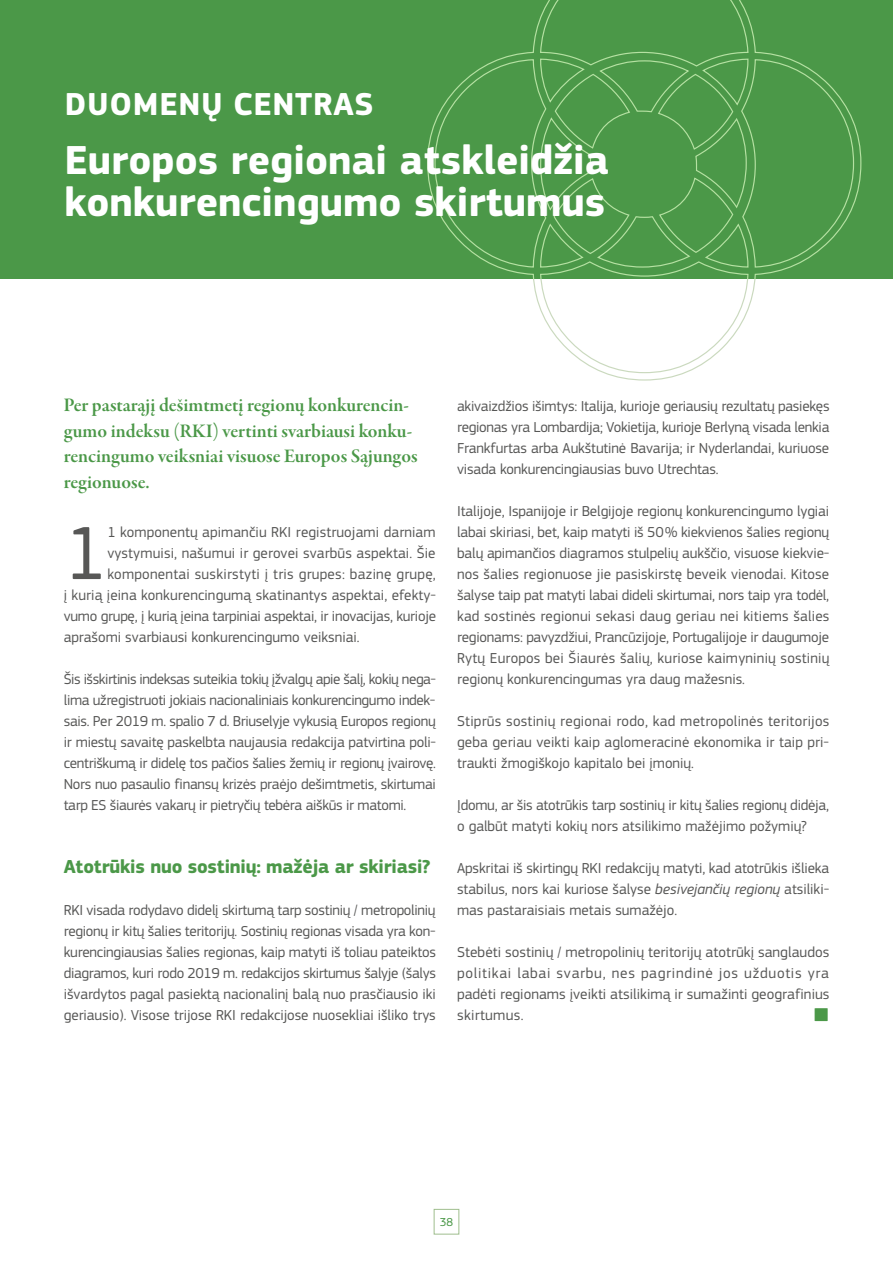
<style>
.page{position:relative;width:893px;height:1263px;background:#fff}
.page>*{position:absolute;margin:0;border:0;box-sizing:border-box;transform-origin:0 0}
.t1{font:78.3px "EC Square Sans Pro";color:#575756}
.t2{font:700 42px/42px "EC Square Sans Pro";color:#fff}
.t3{font:700 33px "EC Square Sans Pro";letter-spacing:.02em;color:#fff}
.t4{font:19.5px/25.5px "Garamond Premr Pro Smbd Subh";color:#4b9848}
.t5{font:700 19.5px "EC Square Sans Pro";letter-spacing:-.01em;color:#4b9848}
.t6{font:15px/21px "EC Square Sans Pro";color:#575756;text-align:justify}
.t7{font:15px "EC Square Sans Pro";letter-spacing:.02em;color:#575756}
.t8{font:12px "EC Square Sans Pro";color:#4b9848}
.s1{font-style:italic}
</style>
<div class="page">
<div style="left:434px;top:1209px;width:25px;height:25px;border:1px solid #9fbe8e"></div>
<div style="left:0;top:0;width:893px;height:279px;background:#4b9848"></div>
<svg style="left:427px;top:0;width:435px;height:381px"></svg>
<h3 class="t3" style="left:65px;top:84px;width:310px">DUOMENŲ CENTRAS</h3>
<h2 class="t2" style="left:65px;top:141px;width:546px">Europos regionai atskleidžia konkurencingumo skirtumus</h2>
<h3 class="t4" style="left:64px;top:393px;width:355px">Per pastarąjį dešimtmetį regionų konkurencin&shy;gumo indeksu (RKI) vertinti svarbiausi konku&shy;rencingumo veiksniai visuose Europos Sąjungos regionuose.</h3>
<h1 class="t1" style="left:64px;top:508px;width:45px">1</h1>
<p class="t6" style="left:107px;top:522px;width:330px">1 komponentų apimančiu RKI registruojami darniam</p>
<p class="t6" style="left:107px;top:543px;width:330px">vystymuisi, našumui ir gerovei svarbūs aspektai. Šie</p>
<p class="t7" style="left:107px;top:565px;width:330px">komponentai suskirstyti į tris grupes: bazinę grupę,</p>
<p class="t6" style="left:64px;top:585px;width:374px">į kurią įeina konkurencingumą skatinantys aspektai, efekty-</p>
<p class="t6" style="left:64px;top:606px;width:374px">vumo grupę, į kurią įeina tarpiniai aspektai, ir inovacijas, kurioje</p>
<p class="t6" style="left:64px;top:627px;width:297px">aprašomi svarbiausi konkurencingumo veiksniai.</p>
<p class="t6" style="left:64px;top:669px;width:374px">Šis išskirtinis indeksas suteikia tokių įžvalgų apie šalį, kokių nega&shy;lima užregistruoti jokiais nacionaliniais konkurencingumo indek&shy;sais. Per 2019 m. spalio 7 d. Briuselyje vykusią Europos regionų ir miestų savaitę paskelbta naujausia redakcija patvirtina poli&shy;centriškumą ir didelę tos pačios šalies žemių ir regionų įvairovę.<br>Nors nuo pasaulio finansų krizės praėjo dešimtmetis, skirtumai tarp ES šiaurės vakarų ir pietryčių tebėra aiškūs ir matomi.</p>
<h3 class="t5" style="left:64px;top:855px;width:368px">Atotrūkis nuo sostinių: mažėja ar skiriasi?</h3>
<p class="t6" style="left:64px;top:900px;width:374px">RKI visada rodydavo didelį skirtumą tarp sostinių / metropolinių regionų ir kitų šalies teritorijų. Sostinių regionas visada yra kon&shy;kurencingiausias šalies regionas, kaip matyti iš toliau pateiktos diagramos, kuri rodo 2019 m. redakcijos skirtumus šalyje (šalys išvardytos pagal pasiektą nacionalinį balą nuo prasčiausio iki geriausio). Visose trijose RKI redakcijose nuosekliai išliko trys</p>
<p class="t6" style="left:457px;top:396px;width:374px">akivaizdžios išimtys: Italija, kurioje geriausių rezultatų pasiekęs regionas yra Lombardija; Vokietija, kurioje Berlyną visada lenkia Frankfurtas arba Aukštutinė Bavarija; ir Nyderlandai, kuriuose visada konkurencingiausias buvo Utrechtas.</p>
<p class="t6" style="left:457px;top:501px;width:374px">Italijoje, Ispanijoje ir Belgijoje regionų konkurencingumo lygiai labai skiriasi, bet, kaip matyti iš 50% kiekvienos šalies regionų balų apimančios diagramos stulpelių aukščio, visuose kiekvie&shy;nos šalies regionuose jie pasiskirstę beveik vienodai. Kitose šalyse taip pat matyti labai dideli skirtumai, nors taip yra todėl, kad sostinės regionui sekasi daug geriau nei kitiems šalies regionams: pavyzdžiui, Prancūzijoje, Portugalijoje ir daugumoje Rytų Europos bei Šiaurės šalių, kuriose kaimyninių sostinių regionų konkurencingumas yra daug mažesnis.</p>
<p class="t6" style="left:457px;top:711px;width:374px">Stiprūs sostinių regionai rodo, kad metropolinės teritorijos geba geriau veikti kaip aglomeracinė ekonomika ir taip pri&shy;traukti žmogiškojo kapitalo bei įmonių.</p>
<p class="t6" style="left:457px;top:795px;width:373px">Įdomu, ar šis atotrūkis tarp sostinių ir kitų šalies regionų didėja, o galbūt matyti kokių nors atsilikimo mažėjimo požymių?</p>
<p class="t6" style="left:457px;top:858px;width:374px">Apskritai iš skirtingų RKI redakcijų matyti, kad atotrūkis išlieka stabilus, nors kai kuriose šalyse <span class="s1">besivejančių regionų</span> atsiliki&shy;mas pastaraisiais metais sumažėjo.</p>
<p class="t6" style="left:457px;top:942px;width:374px">Stebėti sostinių / metropolinių teritorijų atotrūkį sanglaudos politikai labai svarbu, nes pagrindinė jos užduotis yra padėti regionams įveikti atsilikimą ir sumažinti geografinius skirtumus.</p>
<p class="t8" style="left:440px;top:1215px;width:15px">38</p>
</div>
